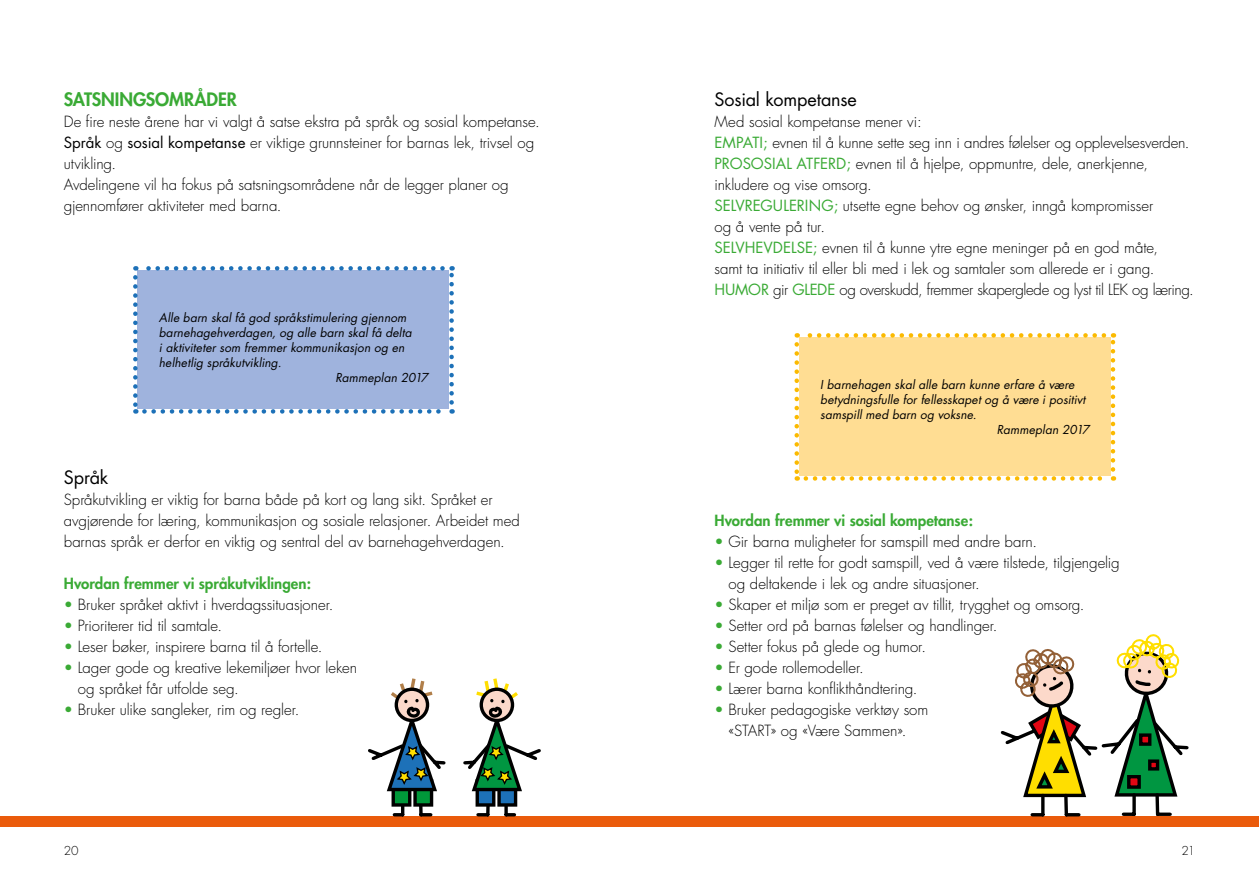
<style>
.page{position:relative;width:1259px;height:893px;background:#fff}
.page>*{position:absolute;margin:0;border:0;box-sizing:border-box;transform-origin:0 0}
.t1{font:18px "Futura";letter-spacing:-.01em;color:#000}
.t2{font:800 18px "Futura";letter-spacing:-.01em;color:#3aaa35}
.t3{font:300 15px/21px "Futura";letter-spacing:-.005em;color:#000}
.t4{font:800 15px "Futura";color:#3aaa35}
.t5{font:italic 12px "Futura";letter-spacing:.005em;color:#000}
.t6{font:300 12px "Futura";color:#000}
.s1{font-weight:400}
.s2{color:#3aaa35}
.s3{font-weight:400;color:#3aaa35}
</style>
<div class="page">
<div style="left:0;top:816px;width:1259px;height:11px;background:#ea5b0b"></div>
<div style="left:138px;top:271px;width:311px;height:138px;background:#9fb3dd"></div>
<svg style="left:133px;top:277px;width:5px;height:137px"></svg>
<svg style="left:144px;top:409px;width:308px;height:5px"></svg>
<svg style="left:449px;top:266px;width:5px;height:136px"></svg>
<svg style="left:135px;top:266px;width:307px;height:5px"></svg>
<div style="left:799px;top:338px;width:311px;height:138px;background:#ffdd93"></div>
<svg style="left:794px;top:344px;width:5px;height:137px"></svg>
<svg style="left:806px;top:476px;width:308px;height:5px"></svg>
<svg style="left:1110px;top:333px;width:5px;height:136px"></svg>
<svg style="left:796px;top:333px;width:308px;height:5px"></svg>
<svg style="left:368px;top:678px;width:78px;height:139px"></svg>
<svg style="left:463px;top:678px;width:78px;height:139px"></svg>
<svg style="left:1000px;top:634px;width:189px;height:183px"></svg>
<p class="t2" style="left:64px;top:88px;width:175px">SATSNINGSOMRÅDER</p>
<p class="t3" style="left:64px;top:112px;width:477px">De fire neste årene har vi valgt å satse ekstra på språk og sosial kompetanse.<br><span class="s1">Språk</span> og <span class="s1">sosial kompetanse</span> er viktige grunnsteiner for barnas lek, trivsel og utvikling.<br>Avdelingene vil ha fokus på satsningsområdene når de legger planer og gjennomfører aktiviteter med barna.</p>
<p class="t5" style="left:159px;top:310px;width:249px">Alle barn skal få god språkstimulering gjennom</p>
<p class="t5" style="left:159px;top:325px;width:254px">barnehagehverdagen, og alle barn skal få delta</p>
<p class="t5" style="left:159px;top:340px;width:247px">i aktiviteter som fremmer kommunikasjon og en</p>
<p class="t5" style="left:159px;top:355px;width:124px">helhetlig språkutvikling.</p>
<p class="t5" style="left:335px;top:370px;width:94px">Rammeplan 2017</p>
<p class="t1" style="left:64px;top:466px;width:46px">Språk</p>
<p class="t3" style="left:64px;top:490px;width:457px">Språkutvikling er viktig for barna både på kort og lang sikt. Språket er avgjørende for læring, kommunikasjon og sosiale relasjoner. Arbeidet med barnas språk er derfor en viktig og sentral del av barnehagehverdagen.</p>
<p class="t4" style="left:64px;top:574px;width:249px">Hvordan fremmer vi språkutviklingen:</p>
<p class="t3" style="left:64px;top:595px;width:271px"><span class="s2">•</span> Bruker språket aktivt i hverdagssituasjoner.</p>
<p class="t3" style="left:64px;top:616px;width:160px"><span class="s2">•</span> Prioriterer tid til samtale.</p>
<p class="t3" style="left:64px;top:637px;width:260px"><span class="s2">•</span> Leser bøker, inspirere barna til å fortelle.</p>
<p class="t3" style="left:78px;top:658px;width:281px;text-indent:-14px"><span class="s2">•</span> Lager gode og kreative lekemiljøer hvor leken og språket får utfolde seg.</p>
<p class="t3" style="left:64px;top:700px;width:237px"><span class="s2">•</span> Bruker ulike sangleker, rim og regler.</p>
<p class="t1" style="left:714px;top:88px;width:144px">Sosial kompetanse</p>
<p class="t3" style="left:714px;top:112px;width:481px">Med sosial kompetanse mener vi:<br><span class="s3">EMPATI;</span> evnen til å kunne sette seg inn i andres følelser og opplevelsesverden.<br><span class="s3">PROSOSIAL ATFERD;</span> evnen til å hjelpe, oppmuntre, dele, anerkjenne, inkludere og vise omsorg.<br><span class="s3">SELVREGULERING;</span> utsette egne behov og ønsker, inngå kompromisser<br>og å vente på tur.<br><span class="s3">SELVHEVDELSE;</span> evnen til å kunne ytre egne meninger på en god måte,<br>samt ta initiativ til eller bli med i lek og samtaler som allerede er i gang.<br><span class="s3">HUMOR</span> gir <span class="s3">GLEDE</span> og overskudd, fremmer skaperglede og lyst til LEK og læring.</p>
<p class="t5" style="left:820px;top:377px;width:256px">I barnehagen skal alle barn kunne erfare å være</p>
<p class="t5" style="left:820px;top:392px;width:267px">betydningsfulle for fellesskapet og å være i positivt</p>
<p class="t5" style="left:820px;top:407px;width:158px">samspill med barn og voksne.</p>
<p class="t5" style="left:996px;top:422px;width:94px">Rammeplan 2017</p>
<p class="t4" style="left:714px;top:511px;width:260px">Hvordan fremmer vi sosial kompetanse:</p>
<p class="t3" style="left:714px;top:532px;width:324px"><span class="s2">•</span> Gir barna muligheter for samspill med andre barn.</p>
<p class="t3" style="left:728px;top:553px;width:393px;text-indent:-14px"><span class="s2">•</span> Legger til rette for godt samspill, ved å være tilstede, tilgjengelig og deltakende i lek og andre situasjoner.</p>
<p class="t3" style="left:714px;top:595px;width:371px"><span class="s2">•</span> Skaper et miljø som er preget av tillit, trygghet og omsorg.</p>
<p class="t3" style="left:714px;top:616px;width:284px"><span class="s2">•</span> Setter ord på barnas følelser og handlinger.</p>
<p class="t3" style="left:714px;top:637px;width:213px"><span class="s2">•</span> Setter fokus på glede og humor.</p>
<p class="t3" style="left:714px;top:658px;width:151px"><span class="s2">•</span> Er gode rollemodeller.</p>
<p class="t3" style="left:714px;top:679px;width:204px"><span class="s2">•</span> Lærer barna konflikthåndtering.</p>
<p class="t3" style="left:714px;top:700px;width:215px;text-align:center"><span class="s2">•</span> Bruker pedagogiske verktøy som «START» og «Være Sammen».</p>
<p class="t6" style="left:64px;top:843px;width:16px">20</p>
<p class="t6" style="left:1181px;top:843px;width:15px">21</p>
</div>
